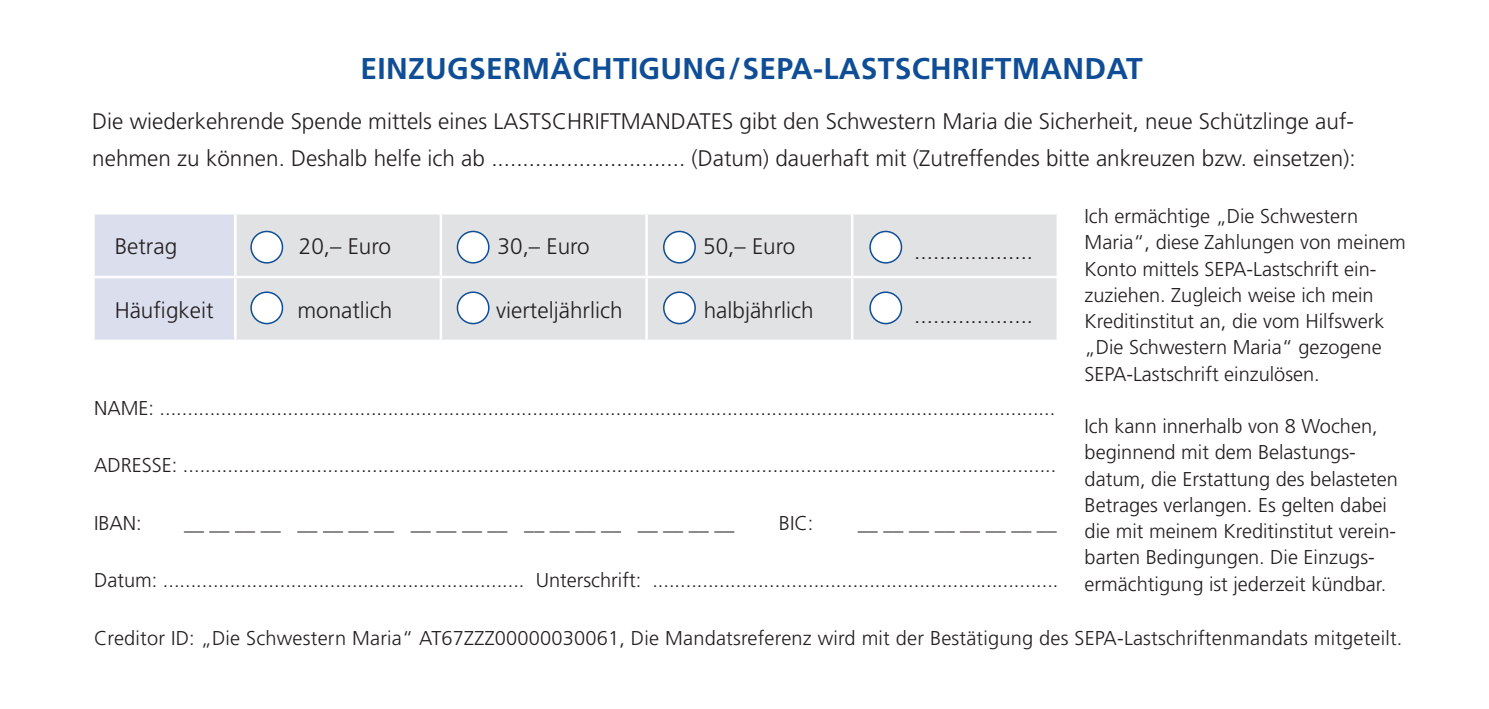
<style>
.page{position:relative;width:1489px;height:709px;background:#fff}
.page>*{position:absolute;margin:0;border:0;box-sizing:border-box;transform-origin:0 0}
.t1{font:700 30px "Frutiger";letter-spacing:.01em;color:#0f4d96}
.t2{font:300 22.5px "Frutiger";color:#231f20}
.t3{font:300 20px/26.2px "Frutiger";color:#231f20}
</style>
<div class="page">
<div style="left:95px;top:214px;width:139px;height:125px;background:#dbdeed"></div>
<div style="left:236px;top:214px;width:820px;height:125px;background:#e1e2e4"></div>
<hr style="left:439px;top:214px;width:3px;height:62px;background:#fff">
<hr style="left:645px;top:214px;width:2px;height:62px;background:#fff">
<hr style="left:439px;top:278px;width:3px;height:61px;background:#fff">
<hr style="left:645px;top:278px;width:2px;height:61px;background:#fff">
<hr style="left:92px;top:276px;width:143px;height:2px;background:#fff">
<hr style="left:235px;top:276px;width:206px;height:2px;background:#fff">
<hr style="left:441px;top:276px;width:205px;height:2px;background:#fff">
<hr style="left:852px;top:276px;width:206px;height:2px;background:#fff">
<hr style="left:850px;top:214px;width:3px;height:62px;background:#fff">
<hr style="left:646px;top:276px;width:206px;height:2px;background:#fff">
<hr style="left:850px;top:278px;width:3px;height:61px;background:#fff">
<div style="left:251px;top:231px;width:31px;height:32px;background:#fff;border-radius:50%"></div>
<div style="left:250px;top:231px;width:33px;height:32px;border:2px solid #0f4d96;border-radius:50%"></div>
<div style="left:251px;top:292px;width:31px;height:31px;background:#fff;border-radius:50%"></div>
<div style="left:250px;top:291px;width:33px;height:33px;border:2px solid #0f4d96;border-radius:50%"></div>
<div style="left:457px;top:231px;width:32px;height:32px;background:#fff;border-radius:50%"></div>
<div style="left:456px;top:231px;width:33px;height:32px;border:2px solid #0f4d96;border-radius:50%"></div>
<div style="left:457px;top:292px;width:32px;height:31px;background:#fff;border-radius:50%"></div>
<div style="left:456px;top:291px;width:33px;height:33px;border:2px solid #0f4d96;border-radius:50%"></div>
<div style="left:663px;top:231px;width:32px;height:32px;background:#fff;border-radius:50%"></div>
<div style="left:663px;top:231px;width:33px;height:32px;border:2px solid #0f4d96;border-radius:50%"></div>
<div style="left:663px;top:292px;width:32px;height:31px;background:#fff;border-radius:50%"></div>
<div style="left:663px;top:291px;width:33px;height:33px;border:2px solid #0f4d96;border-radius:50%"></div>
<div style="left:870px;top:231px;width:31px;height:32px;background:#fff;border-radius:50%"></div>
<div style="left:869px;top:231px;width:33px;height:32px;border:2px solid #0f4d96;border-radius:50%"></div>
<div style="left:870px;top:292px;width:31px;height:31px;background:#fff;border-radius:50%"></div>
<div style="left:869px;top:291px;width:33px;height:33px;border:2px solid #0f4d96;border-radius:50%"></div>
<p class="t1" style="left:360px;top:51px;width:783px">EINZUGSERMÄCHTIGUNG/SEPA-LASTSCHRIFTMANDAT</p>
<p class="t2" style="left:92px;top:108px;width:1263px">Die wiederkehrende Spende mittels eines LASTSCHRIFTMANDATES gibt den Schwestern Maria die Sicherheit, neue Schützlinge auf-</p>
<p class="t2" style="left:92px;top:146px;width:1264px">nehmen zu können. Deshalb helfe ich ab ............................... (Datum) dauerhaft mit (Zutreffendes bitte ankreuzen bzw. einsetzen):</p>
<p class="t2" style="left:115px;top:233px;width:64px">Betrag</p>
<p class="t2" style="left:299px;top:233px;width:94px">20,– Euro</p>
<p class="t2" style="left:497px;top:233px;width:94px">30,– Euro</p>
<p class="t2" style="left:703px;top:233px;width:94px">50,– Euro</p>
<p class="t2" style="left:115px;top:297px;width:100px">Häufigkeit</p>
<p class="t2" style="left:297px;top:297px;width:96px">monatlich</p>
<p class="t2" style="left:496px;top:297px;width:128px">vierteljährlich</p>
<p class="t2" style="left:703px;top:297px;width:112px">halbjährlich</p>
<p class="t2" style="left:914px;top:238px;width:120px">...................</p>
<p class="t2" style="left:914px;top:302px;width:120px">...................</p>
<p class="t3" style="left:94px;top:395px;width:962px">NAME: .................................................................................................................................................................</p>
<p class="t3" style="left:94px;top:452px;width:963px">ADRESSE: .............................................................................................................................................................</p>
<p class="t3" style="left:779px;top:510px;width:36px">BIC:</p>
<p class="t3" style="left:94px;top:510px;width:49px">IBAN:</p>
<p class="t3" style="left:858px;top:510px;width:200px">__ __ __ __ __ __ __ __</p>
<p class="t3" style="left:94px;top:567px;width:965px">Datum: ................................................................. Unterschrift: .........................................................................</p>
<p class="t3" style="left:184px;top:510px;width:552px">__ __ __ __ __ __ __ __ __ __ __ __ __ __ __ __ __ __ __ __</p>
<p class="t3" style="left:1084px;top:203px;width:323px">Ich ermächtige „Die Schwestern Maria“, diese Zahlungen von meinem Konto mittels SEPA-Lastschrift ein&shy;zuziehen. Zugleich weise ich mein Kreditinstitut an, die vom Hilfswerk „Die Schwestern Maria“ gezogene SEPA-Lastschrift einzulösen.</p>
<p class="t3" style="left:1084px;top:413px;width:315px">Ich kann innerhalb von 8 Wochen, beginnend mit dem Belastungs&shy;datum, die Erstattung des belasteten Betrages verlangen. Es gelten dabei die mit meinem Kreditinstitut verein&shy;barten Bedingungen. Die Einzugs&shy;ermächtigung ist jederzeit kündbar.</p>
<p class="t3" style="left:94px;top:625px;width:1309px">Creditor ID: „Die Schwestern Maria“ AT67ZZZ00000030061, Die Mandatsreferenz wird mit der Bestätigung des SEPA-Lastschriftenmandats mitgeteilt.</p>
</div>
